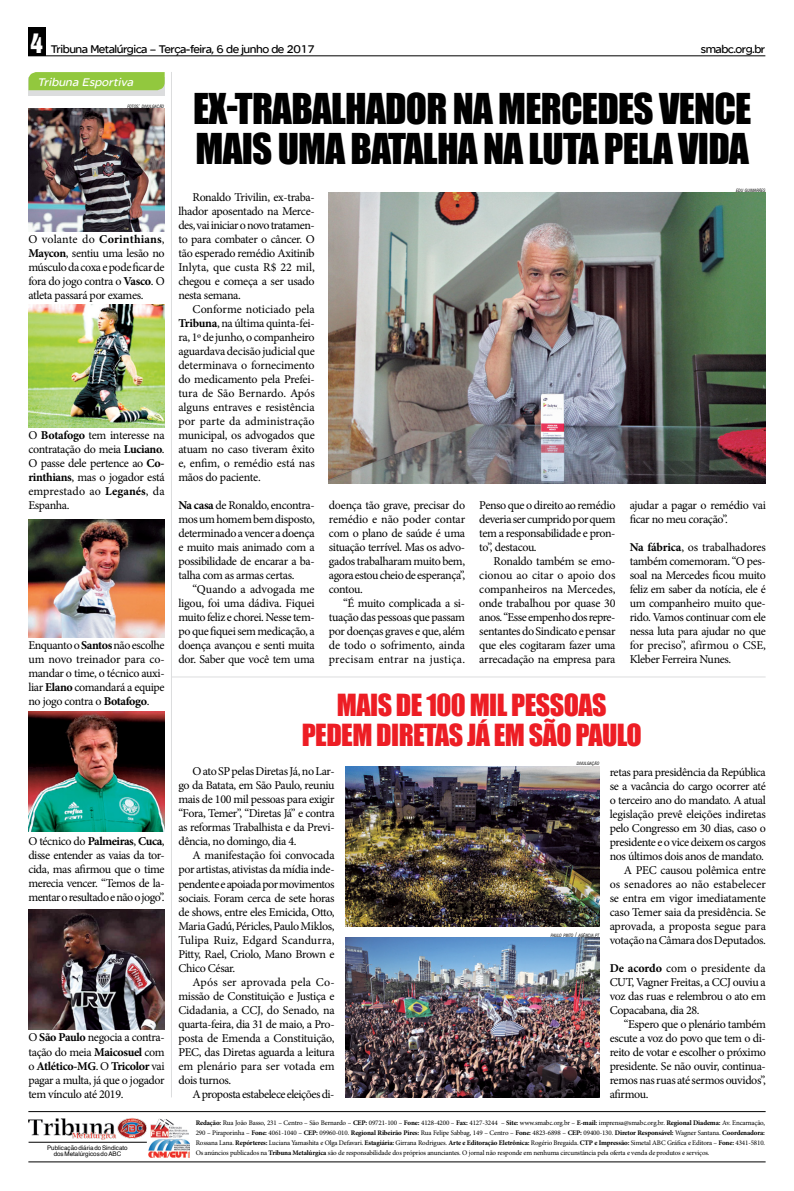
<style>
.page{position:relative;width:794px;height:1191px;background:#fff}
.page>*{position:absolute;margin:0;border:0;box-sizing:border-box;transform-origin:0 0}
.t1{font:39px/40px "Impact";letter-spacing:-.02em;color:#000}
.t2{font:28px/30px "Impact";letter-spacing:-.02em;color:#ed1d24;text-align:center}
.t3{font:12px/14px "Minion Pro";letter-spacing:-.03em;color:#000;text-align:justify}
.t4{font:12px "SE Optimist Semi";letter-spacing:-.04em;color:#000}
.t5{font:italic 12px "SE Optimist Semi";color:#fff}
.t6{font:7px/10px "Minion Pro";letter-spacing:-.02em;color:#000;text-align:justify}
.t7{font:6.2px/6.2px "Helvetica";color:#000;text-align:center}
.t8{font:italic condensed 4.4px "Swiss 721 BT";color:#000}
.s1{font-family:"Helvetica Inserat";font-size:25px;color:#fff}
.s2{font-size:6.2px}
.s3{font-weight:700}
</style>
<div class="page">
<img style="left:29px;top:1118px;width:118px;height:22px">
<hr style="left:28px;top:1111px;width:737px;height:1px;background:#000">
<img style="left:148px;top:1139px;width:41px;height:18px">
<hr style="left:28px;top:1161px;width:737px;height:1px;background:#000">
<hr style="left:29px;top:1141px;width:118px;height:1px;background:#000">
<img style="left:151px;top:1118px;width:37px;height:19px">
<svg style="left:29px;top:90px;width:136px;height:6px"></svg>
<svg style="left:29px;top:72px;width:136px;height:18px;background:#93c840"></svg>
<img style="left:29px;top:108px;width:136px;height:123px">
<img style="left:29px;top:305px;width:136px;height:122px">
<img style="left:29px;top:519px;width:136px;height:118px">
<img style="left:29px;top:711px;width:136px;height:120px">
<img style="left:29px;top:909px;width:136px;height:120px">
<div style="left:28px;top:27px;width:17px;height:29px;background:#000"></div>
<hr style="left:28px;top:55px;width:737px;height:1px;background:#000">
<hr style="left:171px;top:72px;width:1px;height:1025px;background:#dcddde">
<hr style="left:171px;top:676px;width:594px;height:1px;background:#dcddde">
<img style="left:329px;top:192px;width:437px;height:291px">
<img style="left:345px;top:766px;width:254px;height:160px">
<img style="left:345px;top:937px;width:254px;height:160px">
<p class="t4" style="left:30px;top:42px;width:286px"><span class="s1">4</span> Tribuna Metalúrgica – Terça-feira, 6 de junho de 2017</p>
<p class="t4" style="left:701px;top:42px;width:66px">smabc.org.br</p>
<h1 class="t1" style="left:193px;top:88px;width:557px">EX-TRABALHADOR NA MERCEDES VENCE<br>MAIS UMA BATALHA NA LUTA PELA VIDA</h1>
<p class="t5" style="left:37px;top:75px;width:100px">Tribuna Esportiva</p>
<p class="t8" style="left:127px;top:103px;width:38px">FOTOS<span class="s2">:</span> DIVULGAÇÃO</p>
<p class="t3" style="left:28px;top:232px;width:138px">O volante do <span class="s3">Corinthians</span>, <span class="s3">Maycon</span>, sentiu uma lesão no músculo da coxa e pode ficar de fora do jogo contra o <span class="s3">Vasco</span>. O atleta passará por exames.</p>
<p class="t3" style="left:28px;top:428px;width:138px">O <span class="s3">Botafogo</span> tem interesse na contratação do meia <span class="s3">Luciano</span>.<br>O passe dele pertence ao <span class="s3">Co&shy;rinthians</span>, mas o jogador está emprestado ao <span class="s3">Leganés</span>, da Espanha.</p>
<p class="t3" style="left:28px;top:638px;width:138px">Enquanto o <span class="s3">Santos</span> não escolhe um novo treinador para co&shy;mandar o time, o técnico auxi&shy;liar <span class="s3">Elano</span> comandará a equipe no jogo contra o <span class="s3">Botafogo</span>.</p>
<p class="t3" style="left:28px;top:834px;width:138px">O técnico do <span class="s3">Palmeiras</span>, <span class="s3">Cuca</span>, disse entender as vaias da tor&shy;cida, mas afirmou que o time merecia vencer. “Temos de la&shy;mentar o resultado e não o jogo”.</p>
<p class="t3" style="left:28px;top:1030px;width:138px">O <span class="s3">São Paulo</span> negocia a contra&shy;tação do meia <span class="s3">Maicosuel</span> com o <span class="s3">Atlético-MG</span>. O <span class="s3">Tricolor</span> vai pagar a multa, já que o jogador tem vínculo até 2019.</p>
<p class="t7" style="left:47px;top:1144px;width:82px">Publicação diária do Sindicato dos Metalúrgicos do ABC</p>
<p class="t3" style="left:178px;top:190px;width:138px;text-indent:14px">Ronaldo Trivilin, ex-traba&shy;lhador aposentado na Merce&shy;des, vai iniciar o novo tratamen&shy;to para combater o câncer. O tão esperado remédio Axitinib Inlyta, que custa R$ 22 mil, chegou e começa a ser usado nesta semana.</p>
<p class="t3" style="left:178px;top:302px;width:138px;text-indent:14px">Conforme noticiado pela <span class="s3">Tribuna</span>, na última quinta-fei&shy;ra, 1º de junho, o companheiro aguardava decisão judicial que determinava o fornecimento do medicamento pela Prefei&shy;tura de São Bernardo. Após alguns entraves e resistência por parte da administração municipal, os advogados que atuam no caso tiveram êxito e, enfim, o remédio está nas mãos do paciente.</p>
<p class="t3" style="left:178px;top:498px;width:138px"><span class="s3">Na casa</span> de Ronaldo, encontra&shy;mos um homem bem disposto, determinado a vencer a doença e muito mais animado com a possibilidade de encarar a ba&shy;talha com as armas certas.</p>
<p class="t3" style="left:178px;top:582px;width:138px;text-indent:14px">“Quando a advogada me ligou, foi uma dádiva. Fiquei muito feliz e chorei. Nesse tem&shy;po que fiquei sem medicação, a doença avançou e senti muita dor. Saber que você tem uma</p>
<p class="t3" style="left:329px;top:498px;width:138px">doença tão grave, precisar do remédio e não poder contar com o plano de saúde é uma situação terrível. Mas os advo&shy;gados trabalharam muito bem, agora estou cheio de esperança”, contou.</p>
<p class="t3" style="left:329px;top:596px;width:138px;text-indent:14px">“É muito complicada a si&shy;tuação das pessoas que passam por doenças graves e que, além de todo o sofrimento, ainda precisam entrar na justiça.</p>
<p class="t8" style="left:736px;top:187px;width:31px">EDU GUIMARÃES</p>
<p class="t3" style="left:479px;top:498px;width:138px">Penso que o direito ao remédio deveria ser cumprido por quem tem a responsabilidade e pron&shy;to”, destacou.</p>
<p class="t3" style="left:479px;top:554px;width:138px;text-indent:14px">Ronaldo também se emo&shy;cionou ao citar o apoio dos companheiros na Mercedes, onde trabalhou por quase 30 anos. “Esse empenho dos repre&shy;sentantes do Sindicato e pensar que eles cogitaram fazer uma arrecadação na empresa para</p>
<p class="t3" style="left:629px;top:498px;width:138px">ajudar a pagar o remédio vai ficar no meu coração”.</p>
<p class="t3" style="left:629px;top:540px;width:138px"><span class="s3">Na fábrica</span>, os trabalhadores também comemoram. “O pes&shy;soal na Mercedes ficou muito feliz em saber da notícia, ele é um companheiro muito que&shy;rido. Vamos continuar com ele nessa luta para ajudar no que for preciso”, afirmou o CSE, Kleber Ferreira Nunes.</p>
<h2 class="t2" style="left:302px;top:689px;width:341px">MAIS DE 100 MIL PESSOAS<br>PEDEM DIRETAS JÁ EM SÃO PAULO</h2>
<p class="t3" style="left:178px;top:764px;width:158px;text-indent:14px">O ato SP pelas Diretas Já, no Lar&shy;go da Batata, em São Paulo, reuniu mais de 100 mil pessoas para exigir “Fora, Temer”, “Diretas Já” e contra as reformas Trabalhista e da Previ&shy;dência, no domingo, dia 4.</p>
<p class="t3" style="left:178px;top:848px;width:158px;text-indent:14px">A manifestação foi convocada por artistas, ativistas da mídia inde&shy;pendente e apoiada por movimentos sociais. Foram cerca de sete horas de shows, entre eles Emicida, Otto, Maria Gadú, Péricles, Paulo Miklos, Tulipa Ruiz, Edgard Scandurra, Pitty, Rael, Criolo, Mano Brown e Chico César.</p>
<p class="t3" style="left:178px;top:974px;width:158px;text-indent:14px">Após ser aprovada pela Co&shy;missão de Constituição e Justiça e Cidadania, a CCJ, do Senado, na quarta-feira, dia 31 de maio, a Pro&shy;posta de Emenda a Constituição, PEC, das Diretas aguarda a leitura em plenário para ser votada em dois turnos.</p>
<p class="t3" style="left:193px;top:1086px;width:143px">A proposta estabelece eleições di-</p>
<p class="t8" style="left:577px;top:761px;width:24px">DIVULGAÇÃO</p>
<p class="t8" style="left:551px;top:932px;width:50px">PAULO PINTO <span class="s2">/</span> AGÊNCIA PT</p>
<p class="t3" style="left:609px;top:764px;width:158px;text-align:right">retas para presidência da República se a vacância do cargo ocorrer até o terceiro ano do mandato. A atual legislação prevê eleições indiretas pelo Congresso em 30 dias, caso o presidente e o vice deixem os cargos nos últimos dois anos de mandato.<br>A PEC causou polêmica entre<br>os senadores ao não estabelecer se entra em vigor imediatamente caso Temer saia da presidência. Se aprovada, a proposta segue para votação na Câmara dos Deputados.</p>
<p class="t3" style="left:609px;top:961px;width:158px"><span class="s3">De acordo</span> com o presidente da CUT, Vagner Freitas, a CCJ ouviu a voz das ruas e relembrou o ato em Copacabana, dia 28.</p>
<p class="t3" style="left:609px;top:1017px;width:158px;text-indent:14px">“Espero que o plenário também escute a voz do povo que tem o di&shy;reito de votar e escolher o próximo presidente. Se não ouvir, continua&shy;remos nas ruas até sermos ouvidos”, afirmou.</p>
<p class="t6" style="left:196px;top:1117px;width:571px"><span class="s3">Redação:</span> Rua João Basso, 231 – Centro – São Bernardo – <span class="s3">CEP:</span> 09721-100 – <span class="s3">Fone:</span> 4128-4200 – <span class="s3">Fax:</span> 4127-3244 – <span class="s3">Site:</span> www.smabc.org.br – <span class="s3">E-mail:</span> imprensa@smabc.org.br. <span class="s3">Regional Diadema:</span> Av. Encarnação, 290 – Piraporinha – <span class="s3">Fone:</span> 4061-1040 – <span class="s3">CEP:</span> 09960-010. <span class="s3">Regional Ribeirão Pires:</span> Rua Felipe Sabbag, 149 – Centro – <span class="s3">Fone:</span> 4823-6898 – <span class="s3">CEP:</span> 09400-130. <span class="s3">Diretor Responsável:</span> Wagner Santana. <span class="s3">Coordenadora:<br></span>Rossana Lana. <span class="s3">Repórteres:</span> Luciana Yamashita e Olga Defavari. <span class="s3">Estagiária:</span> Girrana Rodrigues. <span class="s3">Arte e Editoração Eletrônica:</span> Rogério Bregaida. <span class="s3">CTP e Impressão:</span> Simetal ABC Gráfica e Editora – <span class="s3">Fone:</span> 4341-5810.<br>Os anúncios publicados na <span class="s3">Tribuna Metalúrgica</span> são de responsabilidade dos próprios anunciantes. O jornal não responde em nenhuma circunstância pela oferta e venda de produtos e serviços.</p>
</div>
